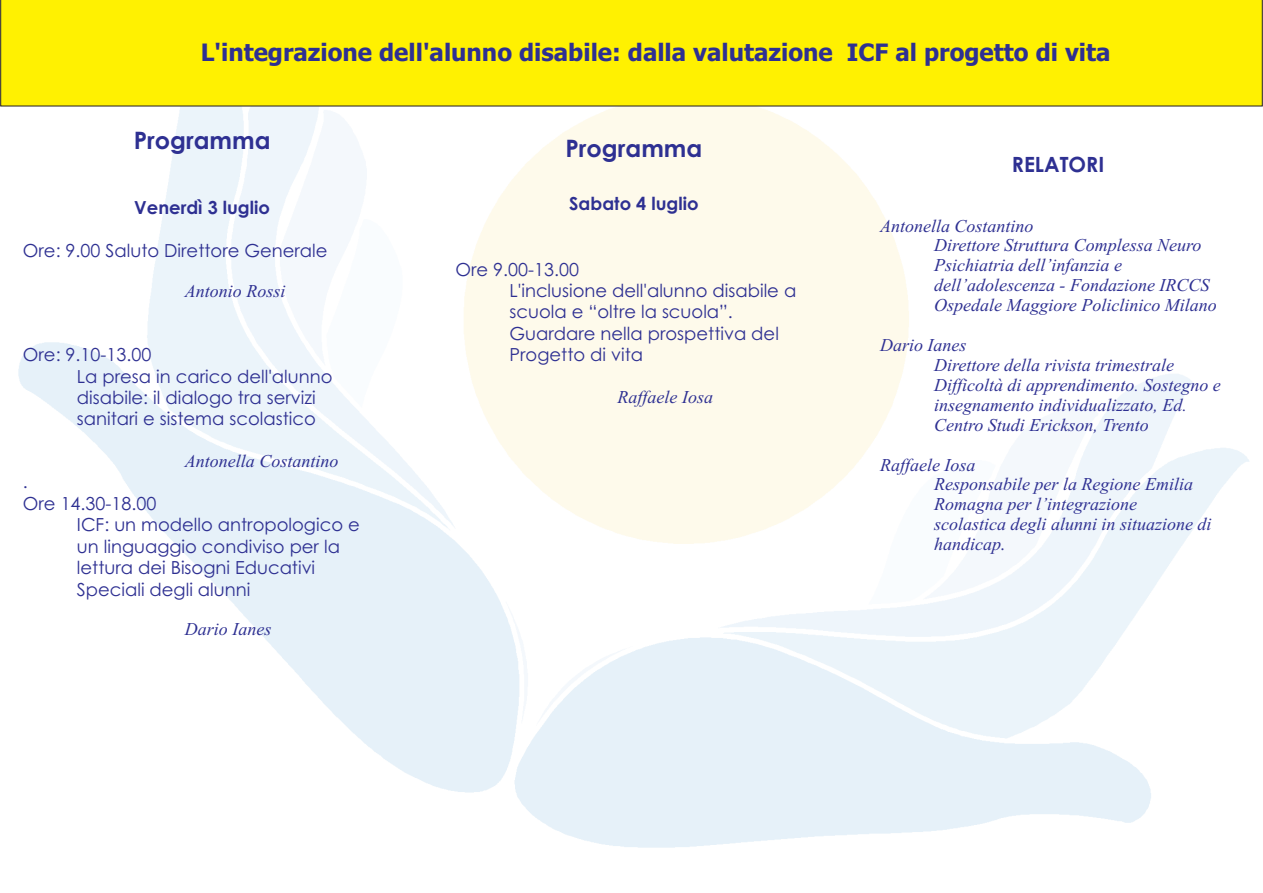
<style>
.page{position:relative;width:1263px;height:893px;background:#fff}
.page>*{position:absolute;margin:0;border:0;box-sizing:border-box;transform-origin:0 0}
.t1{font:700 24px "Tahoma";color:#2e3092}
.t2{font:700 24px "Century Gothic";color:#2e3092}
.t3{font:700 21px "Century Gothic";color:#2e3092}
.t4{font:italic 18px/20px "Times New Roman";color:#2e3092}
.t5{font:18px/21.5px "Century Gothic";color:#2e3092}
.t6{font:700 18px "Century Gothic";color:#2e3092}
.s1{font-family:"Century Gothic";font-size:16.5px}
</style>
<div class="page">
<div style="left:0;top:0;width:1262px;height:106px;background:#fff101"></div>
<h1 class="t1" style="left:201px;top:43px;width:911px">L'integrazione dell'alunno disabile: dalla valutazione ICF al progetto di vita</h1>
<h1 class="t2" style="left:134px;top:131px;width:138px">Programma</h1>
<p class="t6" style="left:134px;top:200px;width:137px">Venerdì 3 luglio</p>
<p class="t5" style="left:23px;top:241px;width:306px">Ore: 9.00 Saluto Direttore Generale</p>
<p class="t4" style="left:185px;top:282px;width:102px">Antonio Rossi</p>
<p class="t5" style="left:77px;top:346px;width:257px;text-indent:-54px">Ore: 9.10-13.00<br>La presa in carico dell'alunno disabile: il dialogo tra servizi sanitari e sistema scolastico</p>
<p class="t4" style="left:185px;top:453px;width:155px">Antonella Costantino</p>
<p class="t5" style="left:23px;top:473px;width:6px">.</p>
<p class="t5" style="left:23px;top:494px;width:135px">Ore 14.30-18.00</p>
<p class="t5" style="left:77px;top:516px;width:284px">ICF: un modello antropologico e</p>
<p class="t5" style="left:77px;top:537px;width:264px">un linguaggio condiviso per la</p>
<p class="t5" style="left:77px;top:558px;width:240px">lettura dei Bisogni Educativi</p>
<p class="t5" style="left:77px;top:580px;width:175px">Speciali degli alunni</p>
<p class="t4" style="left:185px;top:621px;width:88px">Dario Ianes</p>
<h1 class="t2" style="left:565px;top:139px;width:138px">Programma</h1>
<p class="t6" style="left:569px;top:197px;width:131px">Sabato 4 luglio</p>
<p class="t5" style="left:509px;top:260px;width:288px;text-indent:-54px">Ore 9.00-13.00<br>L'inclusione dell'alunno disabile a scuola e “oltre la scuola”.<br>Guardare nella prospettiva del<br>Progetto di vita</p>
<p class="t4" style="left:617px;top:388px;width:97px">Raffaele Iosa</p>
<p class="t3" style="left:1012px;top:156px;width:94px">RELATORI</p>
<p class="t4" style="left:934px;top:217px;width:284px;text-indent:-54px">Antonella Costantino<br>Direttore Struttura Complessa Neuro Psichiatria dell’infanzia e dell’adolescenza - Fondazione IRCCS Ospedale Maggiore Policlinico Milano</p>
<p class="t4" style="left:934px;top:337px;width:288px;text-indent:-54px">Dario Ianes<br>Direttore della rivista trimestrale<br>Difficoltà di apprendimento. Sostegno e insegnamento individualizzato, Ed.<br>Centro Studi Erickson, Trento</p>
<p class="t4" style="left:934px;top:456px;width:279px;text-indent:-54px">Raffaele Iosa<br>Responsabile per la Regione Emilia<br>Romagna per l’integrazione scolastica degli alunni in situazione di handicap<span class="s1">.</span></p>
</div>
